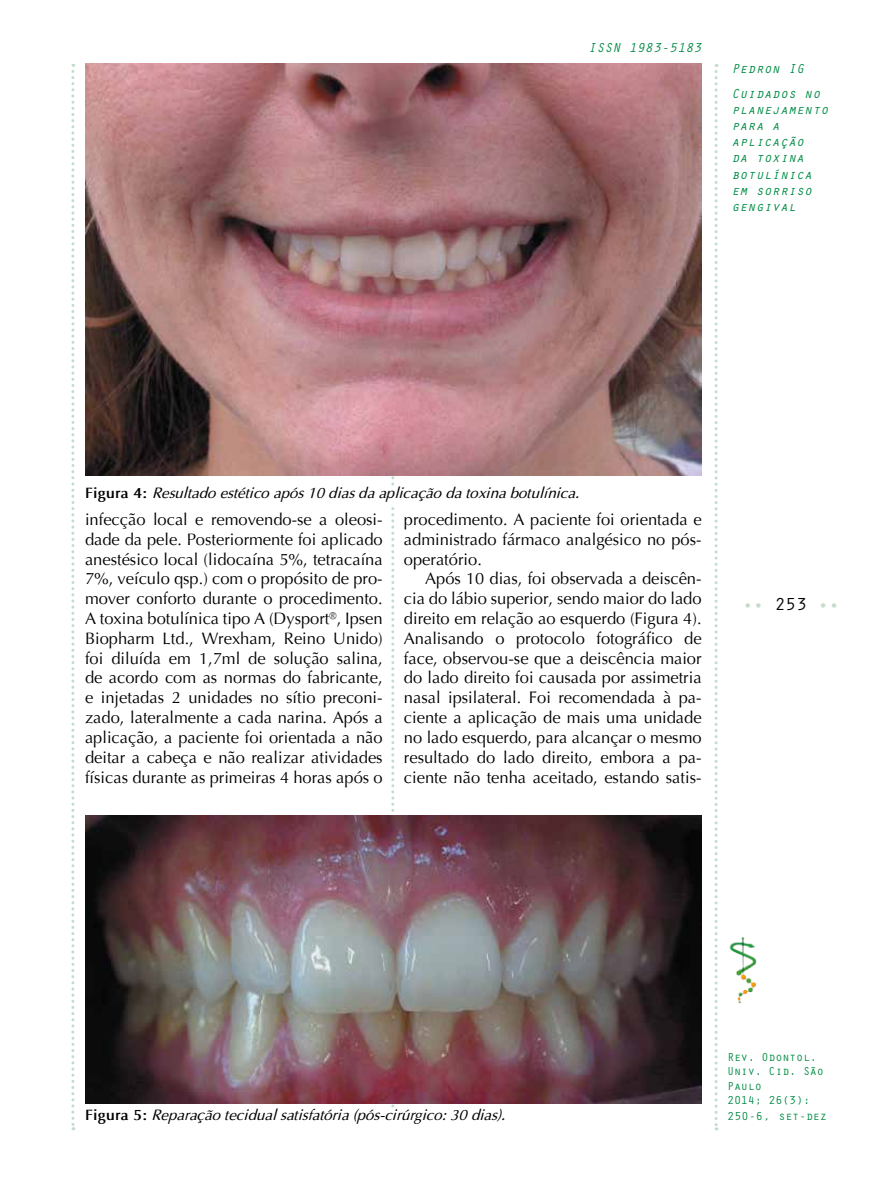
<style>
.page{position:relative;width:893px;height:1191px;background:#fff}
.page>*{position:absolute;margin:0;border:0;box-sizing:border-box;transform-origin:0 0}
.t1{font:18px "Orator Std";color:#c3ddcb}
.t2{font:16.5px/19.8px "Optima";color:#000;text-align:justify}
.t3{font:italic 15px "Optima";color:#000}
.t4{font:italic 13.5px/16.2px "Orator Std";color:#008c44}
.t5{font:12px/14.4px "Orator Std";letter-spacing:-.025em;color:#008c44}
.s1{font-weight:700;font-style:normal}
.s2{color:#000}
</style>
<div class="page">
<svg style="left:715px;top:64px;width:3px;height:1066px"></svg>
<svg style="left:391px;top:475px;width:3px;height:633px"></svg>
<svg style="left:71px;top:64px;width:3px;height:1066px"></svg>
<img style="left:729px;top:937px;width:27px;height:66px">
<img style="left:85px;top:64px;width:617px;height:411px">
<div style="left:85px;top:486px;width:617px;height:18px;background:#fff"></div>
<img style="left:85px;top:815px;width:617px;height:288px">
<p class="t4" style="left:588px;top:39px;width:115px">ISSN 1983-5183</p>
<p class="t4" style="left:731px;top:55px;width:91px;line-height:24.8px">Pedron IG<br>Cuidados no</p>
<p class="t4" style="left:731px;top:101px;width:99px">planejamento para a aplicação<br>da toxina botulínica em sorriso gengival</p>
<p class="t3" style="left:85px;top:483px;width:496px"><span class="s1">Figura 4:</span> Resultado estético após 10 dias da aplicação da toxina botulínica.</p>
<p class="t2" style="left:85px;top:510px;width:299px">infecção local e removendo-se a oleosi&shy;dade da pele. Posteriormente foi aplicado anestésico local (lidocaína 5%, tetracaína 7%, veículo qsp.) com o propósito de pro&shy;mover conforto durante o procedimento.<br>A toxina botulínica tipo A (Dysport<sup>®</sup>, Ipsen B iopharm Ltd., Wrexham, Reino Unido) foi diluída em 1,7ml de solução salina, de acordo com as normas do fabricante, e injetadas 2 unidades no sítio preconi&shy;zado, lateralmente a cada narina. Após a aplicação, a paciente foi orientada a não deitar a cabeça e não realizar atividades físicas durante as primeiras 4 horas após o</p>
<p class="t2" style="left:404px;top:510px;width:299px">procedimento. A paciente foi orientada e administrado fármaco analgésico no pós&shy;operatório.</p>
<p class="t2" style="left:404px;top:569px;width:299px;text-indent:21px">Após 10 dias, foi observada a deiscên&shy;cia do lábio superior, sendo maior do lado direito em relação ao esquerdo (Figura 4).<br>Analisando o protocolo fotográfico de face, observou-se que a deiscência maior do lado direito foi causada por assimetria nasal ipsilateral. Foi recomendada à pa&shy;ciente a aplicação de mais uma unidade no lado esquerdo, para alcançar o mesmo resultado do lado direito, embora a pa&shy;ciente não tenha aceitado, estando satis-</p>
<p class="t1" style="left:742px;top:591px;width:99px">•• <span class="s2">253</span> ••</p>
<p class="t3" style="left:85px;top:1105px;width:422px"><span class="s1">Figura 5:</span> Reparação tecidual satisfatória (pós-cirúrgico: 30 dias).</p>
<p class="t5" style="left:727px;top:1049px;width:98px">Rev. Odontol.<br>Univ. Cid. São<br>Paulo<br>2014; 26(3):</p>
<p class="t5" style="left:727px;top:1108px;width:101px">250-6, set-dez</p>
</div>
